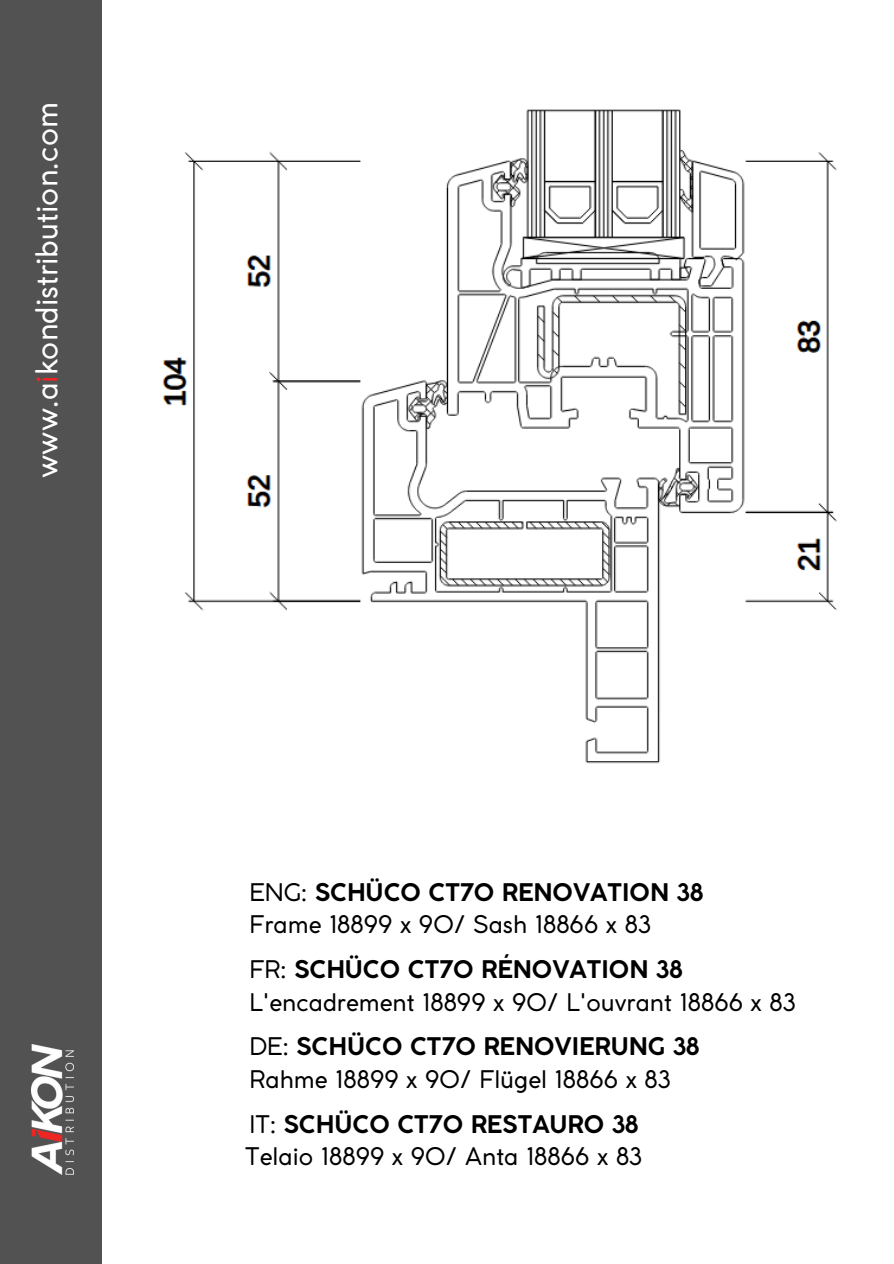
<style>
.page{position:relative;width:894px;height:1264px;background:#fff}
.page>*{position:absolute;margin:0;border:0;box-sizing:border-box;transform-origin:0 0}
.t1{font:29.85px "Coco Gothic";color:#fff}
.t2{font:24px "Coco Gothic";color:#000}
.t3{font:700 24px "Coco Gothic";color:#000}
.s1{color:#ed2624}
.s2{font-weight:400}
</style>
<div class="page">
<div style="left:0;top:0;width:102px;height:1263px;background:#525252"></div>
<img style="left:32px;top:1044px;width:42px;height:130px">
<img style="left:162px;top:109px;width:675px;height:655px">
<h1 class="t1" style="left:35px;top:477px;width:377px;rotate:-90deg">www.a<span class="s1">i</span>kondistribution.com</h1>
<p class="t3" style="left:249px;top:882px;width:454px"><span class="s2">ENG:</span> SCHÜCO CT70 RENOVATION 38</p>
<p class="t2" style="left:249px;top:915px;width:403px">Frame 18899 x 90/ Sash 18866 x 83</p>
<p class="t3" style="left:249px;top:960px;width:434px"><span class="s2">FR:</span> SCHÜCO CT70 RÉNOVATION 38</p>
<p class="t2" style="left:249px;top:992px;width:547px">L'encadrement 18899 x 90/ L'ouvrant 18866 x 83</p>
<p class="t3" style="left:249px;top:1037px;width:451px"><span class="s2">DE:</span> SCHÜCO CT70 RENOVIERUNG 38</p>
<p class="t2" style="left:249px;top:1070px;width:422px">Rahme 18899 x 90/ Flügel 18866 x 83</p>
<p class="t3" style="left:249px;top:1114px;width:390px"><span class="s2">IT:</span> SCHÜCO CT70 RESTAURO 38</p>
<p class="t2" style="left:245px;top:1147px;width:398px">Telaio 18899 x 90/ Anta 18866 x 83</p>
</div>
